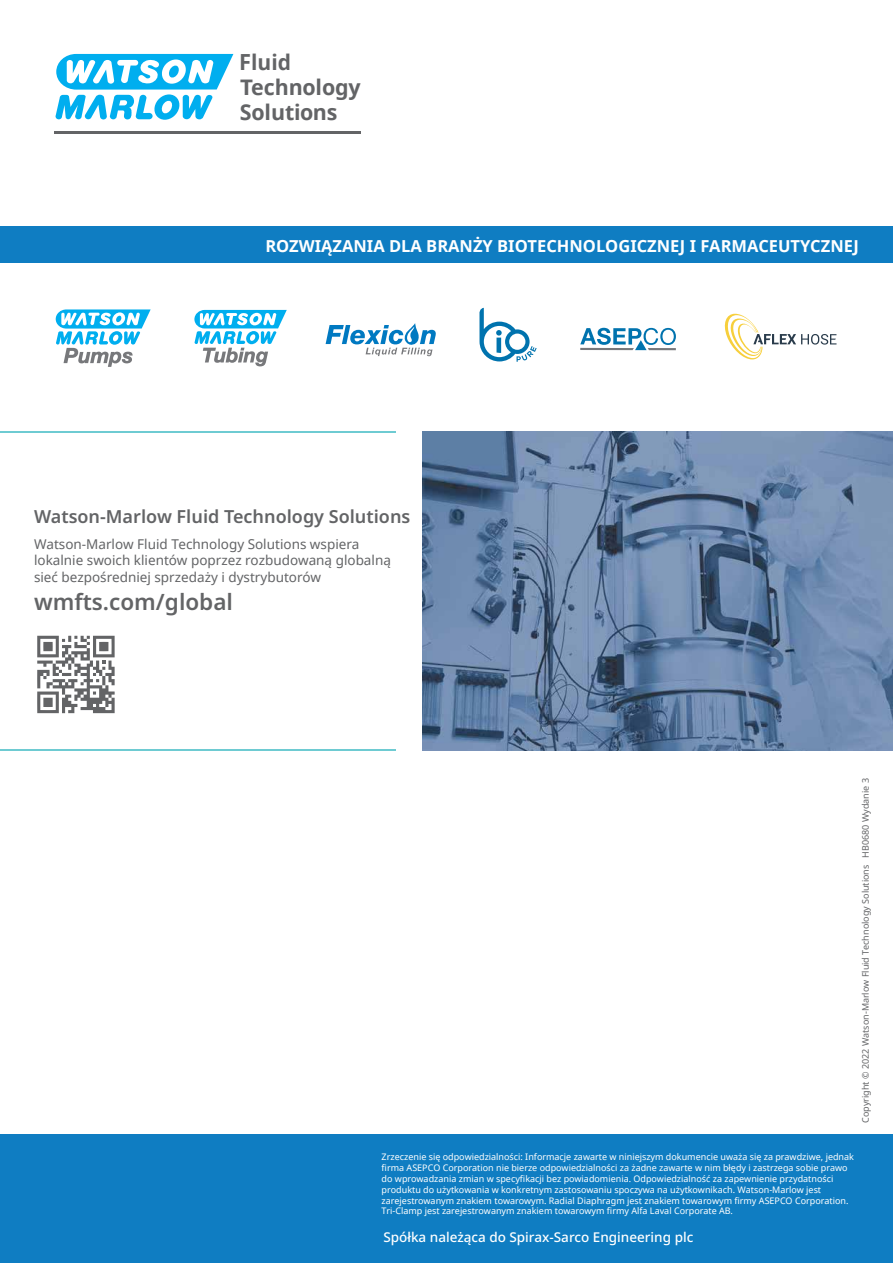
<style>
.page{position:relative;width:893px;height:1263px;background:#fff}
.page>*{position:absolute;margin:0;border:0;box-sizing:border-box;transform-origin:0 0}
.t1{font:600 22.5px "Noto Sans";color:#636466}
.t2{font:700 21.45px/24.6px "Noto Sans";letter-spacing:-.01em;color:#636466}
.t3{font:600 18px "Noto Sans";color:#636466}
.t4{font:700 16.5px "Noto Sans";color:#fff}
.t5{font:13.5px/16.2px "Noto Sans";color:#636466}
.t6{font:500 13.5px "Noto Sans";color:#fff}
.t7{font:9px/10.8px "Noto Sans";color:#fff}
.t8{font:9px "Noto Sans";color:#636466}
.s1{font-size:22.2px}
</style>
<div class="page">
<div style="left:0;top:1134px;width:893px;height:129px;background:#0f7dc2"></div>
<div style="left:0;top:226px;width:893px;height:36px;background:#0f7dc2"></div>
<hr style="left:0;top:431px;width:395px;height:1px;background:#6ecbd2">
<hr style="left:0;top:749px;width:395px;height:1px;background:#6ecbd2">
<img style="left:423px;top:431px;width:470px;height:319px">
<hr style="left:54px;top:132px;width:307px;height:2px;background:#636466">
<svg style="left:56px;top:54px;width:177px;height:66px"></svg>
<svg style="left:37px;top:636px;width:78px;height:77px"></svg>
<svg style="left:724px;top:314px;width:112px;height:45px"></svg>
<svg style="left:479px;top:308px;width:58px;height:54px"></svg>
<svg style="left:326px;top:323px;width:110px;height:33px"></svg>
<svg style="left:56px;top:309px;width:95px;height:58px"></svg>
<svg style="left:194px;top:310px;width:93px;height:56px"></svg>
<svg style="left:580px;top:328px;width:96px;height:22px"></svg>
<h2 class="t2" style="left:239px;top:50px;width:123px"><span class="s1">F</span>luid<br>Technology<br>Solutions</h2>
<h3 class="t4" style="left:265px;top:234px;width:595px">ROZWIĄZANIA DLA BRANŻY BIOTECHNOLOGICZNEJ I FARMACEUTYCZNEJ</h3>
<h3 class="t3" style="left:34px;top:503px;width:378px">Watson-Marlow Fluid Technology Solutions</h3>
<h3 class="t5" style="left:34px;top:536px;width:358px">Watson‑Marlow Fluid Technology Solutions wspiera lokalnie swoich klientów poprzez rozbudowaną globalną sieć bezpośredniej sprzedaży i dystrybutorów</h3>
<h1 class="t1" style="left:34px;top:586px;width:201px">wmfts.com/global</h1>
<p class="t8" style="left:859px;top:1123px;width:346px;rotate:-90deg">Copyright © 2022 Watson‑Marlow Fluid Technology Solutions HB0680 Wydanie 3</p>
<p class="t7" style="left:382px;top:1151px;width:474px">Zrzeczenie się odpowiedzialności: Informacje zawarte w niniejszym dokumencie uważa się za prawdziwe, jednak firma ASEPCO Corporation nie bierze odpowiedzialności za żadne zawarte w nim błędy i zastrzega sobie prawo do wprowadzania zmian w specyfikacji bez powiadomienia. Odpowiedzialność za zapewnienie przydatności produktu do użytkowania w konkretnym zastosowaniu spoczywa na użytkownikach. Watson‑Marlow jest zarejestrowanym znakiem towarowym. Radial Diaphragm jest znakiem towarowym firmy ASEPCO Corporation.<br>Tri-Clamp jest zarejestrowanym znakiem towarowym firmy Alfa Laval Corporate AB.</p>
<h3 class="t6" style="left:383px;top:1228px;width:311px">Spółka należąca do Spirax‑Sarco Engineering plc</h3>
</div>
